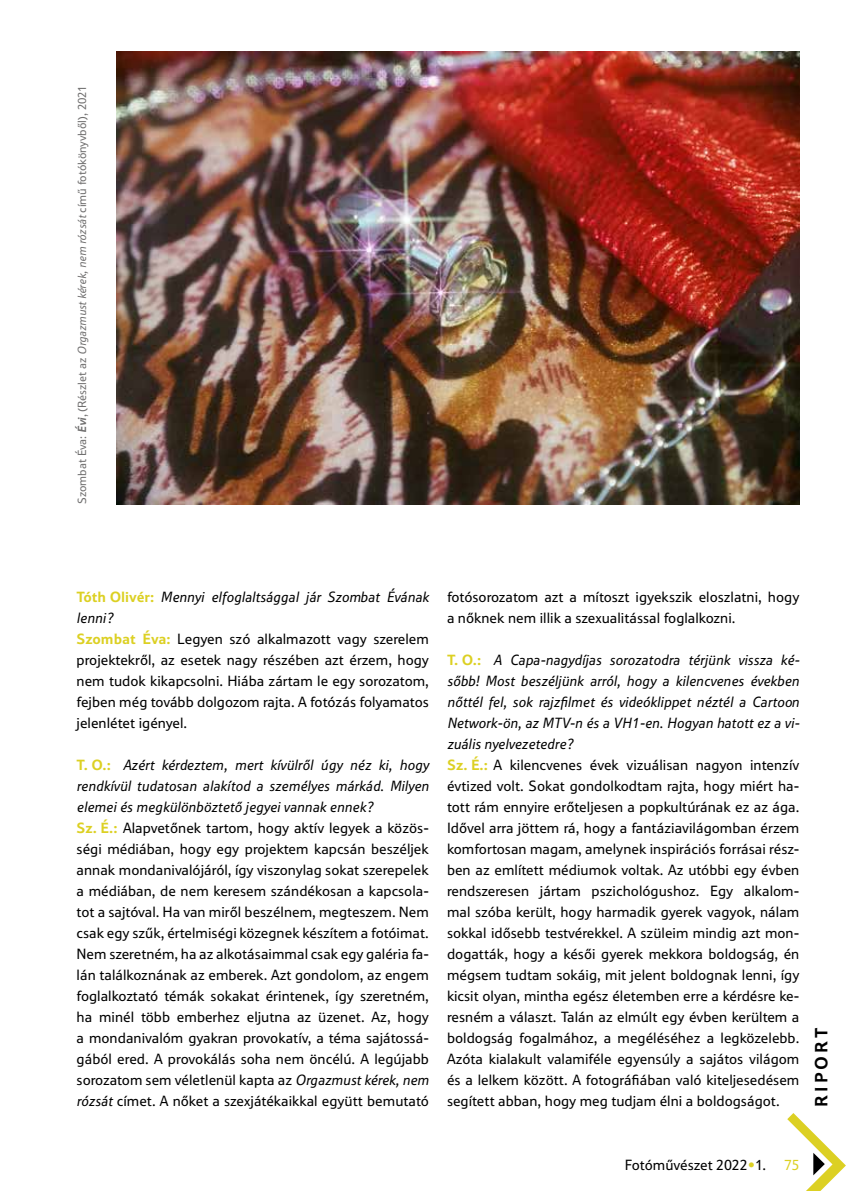
<style>
.page{position:relative;width:851px;height:1191px;background:#fff}
.page>*{position:absolute;margin:0;border:0;box-sizing:border-box;transform-origin:0 0}
.t1{font:700 18px "Tesco M";color:#000}
.t2{font:15px/21px "Tesco M";color:#000}
.t3{font:12px "Tesco M";color:#706f6f}
.s1{font-weight:700;font-style:italic}
.s2{font-style:italic}
.s3{font-weight:700;color:#dcd023}
.s4{color:#dcd023}
</style>
<div class="page">
<svg style="left:787px;top:1113px;width:58px;height:78px"></svg>
<img style="left:116px;top:51px;width:683px;height:453px">
<p class="t3" style="left:75px;top:504px;width:420px;rotate:-90deg">Szombat Éva: <span class="s1">Évi</span>, (Részlet az <span class="s2">Orgazmust kérek, nem rózsát</span> című fotókönyvből), 2021</p>
<p class="t2" style="left:77px;top:586px;width:354px"><span class="s3">Tóth Olivér:</span> <span class="s2">Mennyi elfoglaltsággal jár Szombat Évának lenni?<br></span><span class="s3">Szombat Éva:</span> Legyen szó alkalmazott vagy szerelem projektekről, az esetek nagy részében azt érzem, hogy nem tudok kikapcsolni. Hiába zártam le egy sorozatom, fejben még tovább dolgozom rajta. A fotózás folyamatos jelenlétet igényel.</p>
<p class="t2" style="left:77px;top:754px;width:354px"><span class="s3">T. O.:</span> <span class="s2">Azért kérdeztem, mert kívülről úgy néz ki, hogy rendkívül tudatosan alakítod a személyes márkád. Milyen elemei és megkülönböztető jegyei vannak ennek?<br></span><span class="s3">Sz. É.:</span> Alapvetőnek tartom, hogy aktív legyek a közös&shy;ségi médiában, hogy egy projektem kapcsán beszéljek annak mondanivalójáról, így viszonylag sokat szerepelek a médiában, de nem keresem szándékosan a kapcsola&shy;tot a sajtóval. Ha van miről beszélnem, megteszem. Nem csak egy szűk, értelmiségi közegnek készítem a fotóimat.<br>Nem szeretném, ha az alkotásaimmal csak egy galéria fa&shy;lán találkoznának az emberek. Azt gondolom, az engem foglalkoztató témák sokakat érintenek, így szeretném, ha minél több emberhez eljutna az üzenet. Az, hogy a mondanivalóm gyakran provokatív, a téma sajátossá&shy;gából ered. A provokálás soha nem öncélú. A legújabb sorozatom sem véletlenül kapta az <span class="s2">Orgazmust kérek, nem rózsát</span> címet. A nőket a szexjátékaikkal együtt bemutató</p>
<p class="t2" style="left:447px;top:586px;width:354px">fotósorozatom azt a mítoszt igyekszik eloszlatni, hogy a nőknek nem illik a szexualitással foglalkozni.</p>
<p class="t2" style="left:447px;top:649px;width:354px"><span class="s3">T. O.:</span> <span class="s2">A Capa-nagydíjas sorozatodra térjünk vissza ké&shy;sőbb! Most beszéljünk arról, hogy a kilencvenes években nőttél fel, sok rajzfilmet és videóklippet néztél a Cartoon Network-ön, az MTV-n és a VH1-en. Hogyan hatott ez a vi&shy;zuális nyelvezetedre?<br></span><span class="s3">Sz. É.:</span> A kilencvenes évek vizuálisan nagyon intenzív évtized volt. Sokat gondolkodtam rajta, hogy miért ha&shy;tott rám ennyire erőteljesen a popkultúrának ez az ága.<br>Idővel arra jöttem rá, hogy a fantáziavilágomban érzem komfortosan magam, amelynek inspirációs forrásai rész&shy;ben az említett médiumok voltak. Az utóbbi egy évben rendszeresen jártam pszichológushoz. Egy alkalom&shy;mal szóba került, hogy harmadik gyerek vagyok, nálam sokkal idősebb testvérekkel. A szüleim mindig azt mon&shy;dogatták, hogy a késői gyerek mekkora boldogság, én mégsem tudtam sokáig, mit jelent boldognak lenni, így kicsit olyan, mintha egész életemben erre a kérdésre ke&shy;resném a választ. Talán az elmúlt egy évben kerültem a boldogság fogalmához, a megéléséhez a legközelebb.<br>Azóta kialakult valamiféle egyensúly a sajátos világom és a lelkem között. A fotográfiában való kiteljesedésem segített abban, hogy meg tudjam élni a boldogságot.</p>
<p class="t1" style="left:810px;top:1107px;width:77px;rotate:-90deg">riport</p>
<p class="t2" style="left:624px;top:1154px;width:177px">Fotóművészet 2022<span class="s4">•</span>1. <span class="s4">75</span></p>
</div>
